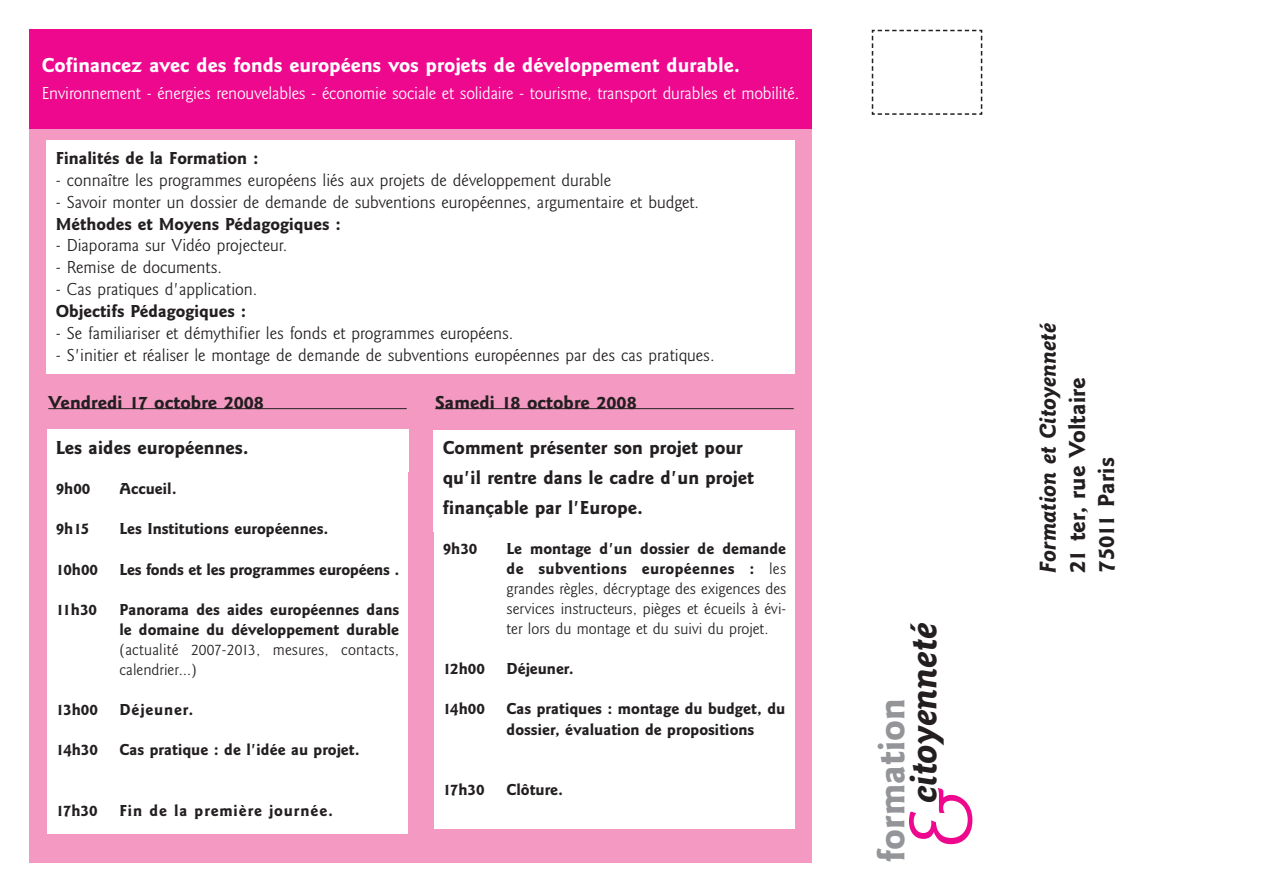
<style>
.page{position:relative;width:1263px;height:893px;background:#fff}
.page>*{position:absolute;margin:0;border:0;box-sizing:border-box;transform-origin:0 0}
.t1{font:93px "Goudy Sans";color:#ed088d}
.t2{font:italic 700 39px "Goudy Sans";color:#231f20}
.t3{font:700 39px "Goudy Sans";color:#939598}
.t4{font:700 24px/29.2px "Goudy Sans";color:#231f20}
.t5{font:italic 700 24px "Goudy Sans";color:#231f20}
.t6{font:700 21px "Goudy Sans";color:#fff}
.t7{font:700 19.5px/30px "Goudy Sans";color:#231f20}
.t8{font:18px "Goudy Sans";color:#231f20}
.t9{font:18px "Goudy Sans";letter-spacing:-.01em;color:#fff}
.t10{font:700 18px "Goudy Sans";color:#231f20}
.t11{font:700 16.5px/20.1px "Goudy Sans";color:#231f20}
.t12{font:16.5px/20.1px "Goudy Sans";color:#231f20;text-align:justify}
.t13{font:700 16.5px "Goudy Sans";letter-spacing:.05em;color:#231f20}
.s1{font-weight:700}
</style>
<div class="page">
<div style="left:30px;top:30px;width:782px;height:833px;background:#f49ac2"></div>
<svg style="left:871px;top:29px;width:112px;height:86px"></svg>
<div style="left:434px;top:531px;width:63px;height:298px;background:#fff"></div>
<div style="left:497px;top:531px;width:298px;height:298px;background:#fff"></div>
<div style="left:30px;top:30px;width:782px;height:99px;background:#ed088d"></div>
<div style="left:111px;top:472px;width:297px;height:361px;background:#fff"></div>
<hr style="left:48px;top:408px;width:359px;height:1px;background:#231f20">
<div style="left:47px;top:429px;width:361px;height:43px;background:#fff"></div>
<div style="left:434px;top:429px;width:361px;height:102px;background:#fff"></div>
<div style="left:434px;top:391px;width:361px;height:39px;background:#f49ac2"></div>
<hr style="left:435px;top:408px;width:359px;height:1px;background:#231f20">
<div style="left:47px;top:472px;width:64px;height:361px;background:#fff"></div>
<div style="left:47px;top:140px;width:748px;height:234px;background:#fff"></div>
<p class="t6" style="left:42px;top:53px;width:700px">Cofinancez avec des fonds européens vos projets de développement durable.</p>
<p class="t9" style="left:42px;top:83px;width:759px">Environnement - énergies renouvelables - économie sociale et solidaire - tourisme, transport durables et mobilité.</p>
<p class="t10" style="left:56px;top:147px;width:204px">Finalités de la Formation :</p>
<p class="t8" style="left:56px;top:169px;width:557px">- connaître les programmes européens liés aux projets de développement durable</p>
<p class="t8" style="left:56px;top:191px;width:645px">- Savoir monter un dossier de demande de subventions européennes, argumentaire et budget.</p>
<p class="t10" style="left:56px;top:213px;width:287px">Méthodes et Moyens Pédagogiques :</p>
<p class="t8" style="left:56px;top:235px;width:233px">- Diaporama sur Vidéo projecteur.</p>
<p class="t8" style="left:56px;top:257px;width:168px">- Remise de documents.</p>
<p class="t8" style="left:56px;top:278px;width:203px">- Cas pratiques d'application.</p>
<p class="t10" style="left:56px;top:300px;width:192px">Objectifs Pédagogiques :</p>
<p class="t8" style="left:56px;top:322px;width:459px">- Se familiariser et démythifier les fonds et programmes européens.</p>
<p class="t8" style="left:56px;top:344px;width:660px">- S'initier et réaliser le montage de demande de subventions européennes par des cas pratiques.</p>
<p class="t7" style="left:48px;top:387px;width:217px">Vendredi 17 octobre 2008</p>
<p class="t7" style="left:56px;top:432px;width:194px">Les aides européennes.</p>
<p class="t7" style="left:443px;top:432px;width:313px">Comment présenter son projet pour qu'il rentre dans le cadre d'un projet finançable par l'Europe.</p>
<p class="t7" style="left:435px;top:387px;width:203px">Samedi 18 octobre 2008</p>
<p class="t11" style="left:56px;top:479px;width:36px">9h00</p>
<p class="t11" style="left:56px;top:519px;width:35px">9h15</p>
<p class="t11" style="left:56px;top:559px;width:44px">10h00</p>
<p class="t11" style="left:56px;top:599px;width:43px">11h30</p>
<p class="t11" style="left:120px;top:479px;width:59px">Accueil.</p>
<p class="t11" style="left:120px;top:519px;width:210px">Les Institutions européennes.</p>
<p class="t11" style="left:120px;top:559px;width:281px">Les fonds et les programmes européens .</p>
<p class="t11" style="left:120px;top:599px;width:281px">Panorama des aides européennes dans le domaine du développement durable</p>
<p class="t12" style="left:120px;top:639px;width:281px">(actualité 2007-2013, mesures, contacts, calendrier…)</p>
<p class="t13" style="left:120px;top:700px;width:76px">Déjeuner.</p>
<p class="t11" style="left:120px;top:739px;width:242px">Cas pratique : de l'idée au projet.</p>
<p class="t11" style="left:443px;top:538px;width:36px">9h30</p>
<p class="t12" style="left:506px;top:538px;width:281px"><span class="s1">Le montage d'un dossier de demande de subventions européennes :</span> les grandes règles, décryptage des exigences des services instructeurs, pièges et écueils à évi&shy;ter lors du montage et du suivi du projet.</p>
<p class="t11" style="left:506px;top:658px;width:69px">Déjeuner.</p>
<p class="t11" style="left:506px;top:699px;width:280px">Cas pratiques : montage du budget, du dossier, évaluation de propositions</p>
<p class="t11" style="left:443px;top:658px;width:44px">12h00</p>
<p class="t11" style="left:443px;top:699px;width:44px">14h00</p>
<p class="t11" style="left:56px;top:699px;width:44px">13h00</p>
<p class="t11" style="left:56px;top:739px;width:44px">14h30</p>
<p class="t11" style="left:56px;top:800px;width:43px">17h30</p>
<p class="t13" style="left:120px;top:800px;width:215px">Fin de la première journée.</p>
<p class="t11" style="left:443px;top:779px;width:43px">17h30</p>
<p class="t11" style="left:506px;top:779px;width:58px">Clôture.</p>
<h2 class="t2" style="left:900px;top:803px;width:182px;rotate:-90deg">citoyenneté</h2>
<h2 class="t3" style="left:868px;top:862px;width:165px;rotate:-90deg">formation</h2>
<h1 class="t1" style="left:884px;top:848px;width:63px;rotate:-90deg">&amp;</h1>
<h3 class="t5" style="left:1033px;top:573px;width:251px;rotate:-90deg">Formation et Citoyenneté</h3>
<h3 class="t4" style="left:1062px;top:573px;width:197px;rotate:-90deg">21 ter, rue Voltaire<br>75011 Paris</h3>
</div>
